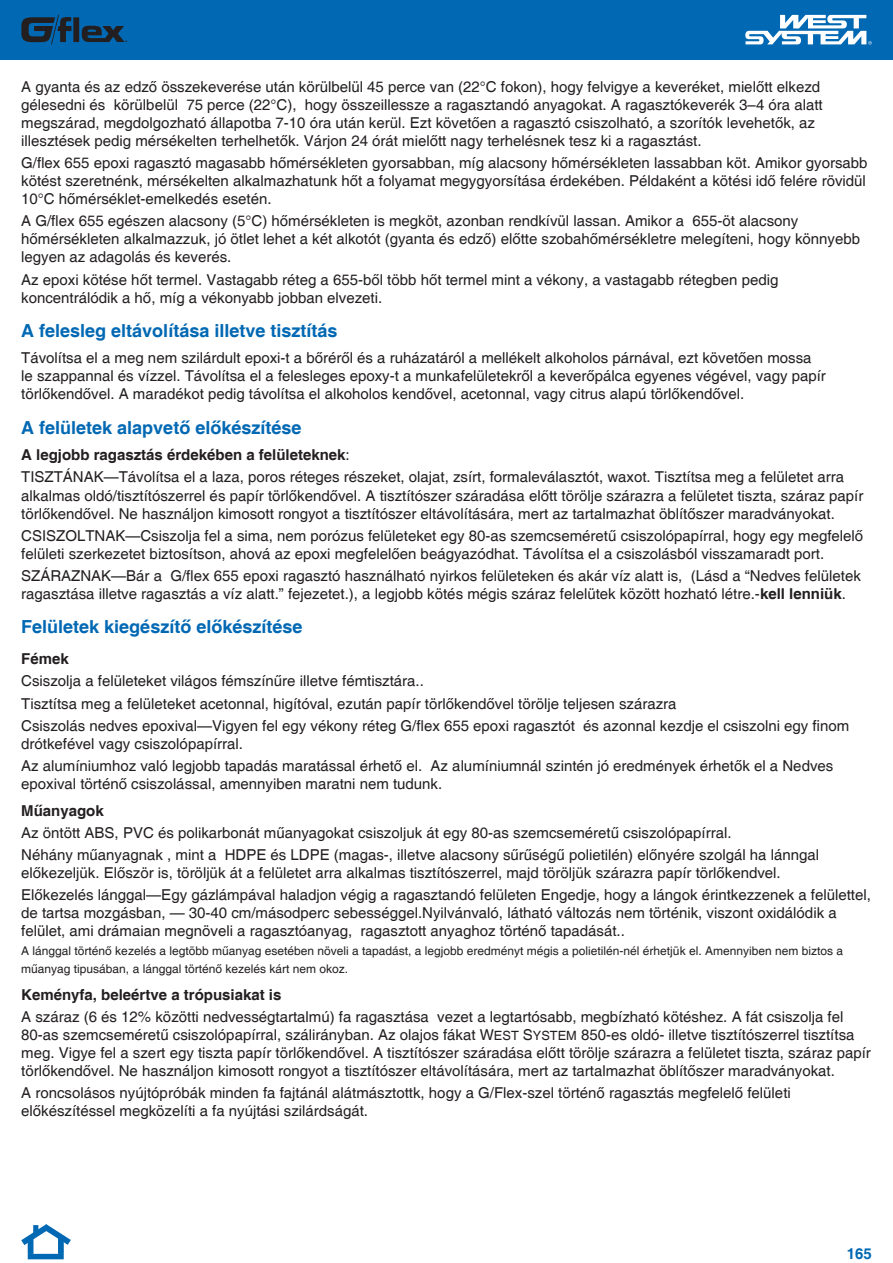
<style>
.page{position:relative;width:893px;height:1263px;background:#fff}
.page>*{position:absolute;margin:0;border:0;box-sizing:border-box;transform-origin:0 0}
.t1{font:700 18px "Helvetica";color:#0168b3}
.t2{font:15px/18px "Helvetica";color:#231f20}
.t3{font:700 15px "Helvetica";color:#231f20}
.t4{font:700 15px "Helvetica";color:#0168b3}
.t5{font:12px/18px "Helvetica";color:#231f20}
.t6{font:600 5.4px "Myriad Pro";color:#231f20}
.s1{font-weight:700}
.s2{font-size:12.75px}
</style>
<div class="page">
<div style="left:0;top:0;width:893px;height:60px;background:#0168b3"></div>
<svg style="left:745px;top:15px;width:127px;height:30px"></svg>
<svg style="left:21px;top:15px;width:104px;height:29px"></svg>
<div style="left:28px;top:1238px;width:5px;height:16px;background:#0168b3"></div>
<svg style="left:21px;top:1224px;width:50px;height:26px"></svg>
<div style="left:28px;top:1254px;width:36px;height:5px;background:#0168b3"></div>
<div style="left:58px;top:1238px;width:6px;height:16px;background:#0168b3"></div>
<p class="t6" style="left:125px;top:38px;width:4px">®</p>
<p class="t2" style="left:21px;top:78px;width:803px">A gyanta és az edző összekeverése után körülbelül 45 perce van (22°C fokon), hogy felvigye a keveréket, mielőtt elkezd gélesedni és körülbelül 75 perce (22°C), hogy összeillessze a ragasztandó anyagokat. A ragasztókeverék 3–4 óra alatt megszárad, megdolgozható állapotba 7-10 óra után kerül. Ezt követően a ragasztó csiszolható, a szorítók levehetők, az illesztések pedig mérsékelten terhelhetők. Várjon 24 órát mielőtt nagy terhelésnek tesz ki a ragasztást.</p>
<p class="t2" style="left:21px;top:154px;width:848px;text-align:justify">G/flex 655 epoxi ragasztó magasabb hőmérsékleten gyorsabban, míg alacsony hőmérsékleten lassabban köt. Amikor gyorsabb kötést szeretnénk, mérsékelten alkalmazhatunk hőt a folyamat megygyorsítása érdekében. Példaként a kötési idő felére rövidül 10°C hőmérséklet-emelkedés esetén.</p>
<p class="t2" style="left:21px;top:212px;width:840px">A G/flex 655 egészen alacsony (5°C) hőmérsékleten is megköt, azonban rendkívül lassan. Amikor a 655-öt alacsony hőmérsékleten alkalmazzuk, jó ötlet lehet a két alkotót (gyanta és edző) előtte szobahőmérsékletre melegíteni, hogy könnyebb legyen az adagolás és keverés.</p>
<p class="t2" style="left:21px;top:271px;width:759px">Az epoxi kötése hőt termel. Vastagabb réteg a 655-ből több hőt termel mint a vékony, a vastagabb rétegben pedig koncentrálódik a hő, míg a vékonyabb jobban elvezeti.</p>
<p class="t1" style="left:21px;top:320px;width:318px">A felesleg eltávolítása illetve tisztítás</p>
<p class="t2" style="left:21px;top:350px;width:806px">Távolítsa el a meg nem szilárdult epoxi-t a bőréről és a ruházatáról a mellékelt alkoholos párnával, ezt követően mossa le szappannal és vízzel. Távolítsa el a felesleges epoxy-t a munkafelületekről a keverőpálca egyenes végével, vagy papír törlőkendővel. A maradékot pedig távolítsa el alkoholos kendővel, acetonnal, vagy citrus alapú törlőkendővel.</p>
<p class="t1" style="left:21px;top:416px;width:282px">A felületek alapvető előkészítése</p>
<p class="t2" style="left:21px;top:444px;width:824px;line-height:22.2px"><span class="s1">A legjobb ragasztás érdekében a felületeknek</span>:<br>TISZTÁNAK—Távolítsa el a laza, poros réteges részeket, olajat, zsírt, formaleválasztót, waxot. Tisztítsa meg a felületet arra</p>
<p class="t2" style="left:21px;top:487px;width:843px">alkalmas oldó/tisztítószerrel és papír törlőkendővel. A tisztítószer száradása előtt törölje szárazra a felületet tiszta, száraz papír törlőkendővel. Ne használjon kimosott rongyot a tisztítószer eltávolítására, mert az tartalmazhat öblítőszer maradványokat.</p>
<p class="t2" style="left:21px;top:527px;width:843px">CSISZOLTNAK—Csiszolja fel a sima, nem porózus felületeket egy 80-as szemcseméretű csiszolópapírral, hogy egy megfelelő felületi szerkezetet biztosítson, ahová az epoxi megfelelően beágyazódhat. Távolítsa el a csiszolásból visszamaradt port.</p>
<p class="t2" style="left:21px;top:567px;width:841px">SZÁRAZNAK—Bár a G/flex 655 epoxi ragasztó használható nyirkos felületeken és akár víz alatt is, (Lásd a “Nedves felületek ragasztása illetve ragasztás a víz alatt.” fejezetet.), a legjobb kötés mégis száraz felelütek között hozható létre.-<span class="s1">kell lenniük</span>.</p>
<p class="t1" style="left:21px;top:616px;width:283px">Felületek kiegészítő előkészítése</p>
<p class="t3" style="left:21px;top:650px;width:49px">Fémek</p>
<p class="t2" style="left:21px;top:670px;width:829px;line-height:22.2px">Csiszolja a felületeket világos fémszínűre illetve fémtisztára..<br>Tisztítsa meg a felületeket acetonnal, higítóval, ezután papír törlőkendővel törölje teljesen szárazra<br>Csiszolás nedves epoxival—Vigyen fel egy vékony réteg G/flex 655 epoxi ragasztót és azonnal kezdje el csiszolni egy finom</p>
<p class="t2" style="left:21px;top:733px;width:814px;line-height:22.2px">drótkefével vagy csiszolópapírral.<br>Az alumíniumhoz való legjobb tapadás maratással érhető el. Az alumíniumnál szintén jó eredmények érhetők el a Nedves</p>
<p class="t2" style="left:21px;top:775px;width:423px">epoxival történő csiszolással, amennyiben maratni nem tudunk.</p>
<p class="t3" style="left:21px;top:801px;width:84px">Műanyagok</p>
<p class="t2" style="left:21px;top:822px;width:799px;line-height:22.2px">Az öntött ABS, PVC és polikarbonát műanyagokat csiszoljuk át egy 80-as szemcseméretű csiszolópapírral.<br>Néhány műanyagnak , mint a HDPE és LDPE (magas-, illetve alacsony sűrűségű polietilén) előnyére szolgál ha lánngal</p>
<p class="t2" style="left:21px;top:862px;width:851px;line-height:22.2px">előkezeljük. Először is, töröljük át a felületet arra alkalmas tisztítószerrel, majd töröljük szárazra papír törlőkendvel.<br>Előkezelés lánggal—Egy gázlámpával haladjon végig a ragasztandó felületen Engedje, hogy a lángok érintkezzenek a felülettel,</p>
<p class="t2" style="left:21px;top:905px;width:817px">de tartsa mozgásban, — 30-40 cm/másodperc sebességgel.Nyilvánvaló, látható változás nem történik, viszont oxidálódik a felület, ami drámaian megnöveli a ragasztóanyag, ragasztott anyaghoz történő tapadását..</p>
<p class="t5" style="left:21px;top:942px;width:823px">A lánggal történő kezelés a legtöbb műanyag esetében növeli a tapadást, a legjobb eredményt mégis a polietilén-nél érhetjük el. Amennyiben nem biztos a műanyag tipusában, a lánggal történő kezelés kárt nem okoz.</p>
<p class="t3" style="left:21px;top:985px;width:262px">Keményfa, beleértve a trópusiakat is</p>
<p class="t2" style="left:21px;top:1008px;width:851px">A száraz (6 és 12% közötti nedvességtartalmú) fa ragasztása vezet a legtartósabb, megbízható kötéshez. A fát csiszolja fel 80-as szemcseméretű csiszolópapírral, szálirányban. Az olajos fákat W<span class="s2">EST</span> S<span class="s2">YSTEM</span> 850-es oldó- illetve tisztítószerrel tisztítsa meg. Vigye fel a szert egy tiszta papír törlőkendővel. A tisztítószer száradása előtt törölje szárazra a felületet tiszta, száraz papír törlőkendővel. Ne használjon kimosott rongyot a tisztítószer eltávolítására, mert az tartalmazhat öblítőszer maradványokat.</p>
<p class="t2" style="left:21px;top:1084px;width:771px">A roncsolásos nyújtópróbák minden fa fajtánál alátmásztottk, hogy a G/Flex-szel történő ragasztás megfelelő felületi előkészítéssel megközelíti a fa nyújtási szilárdságát.</p>
<p class="t4" style="left:847px;top:1244px;width:27px">165</p>
</div>
